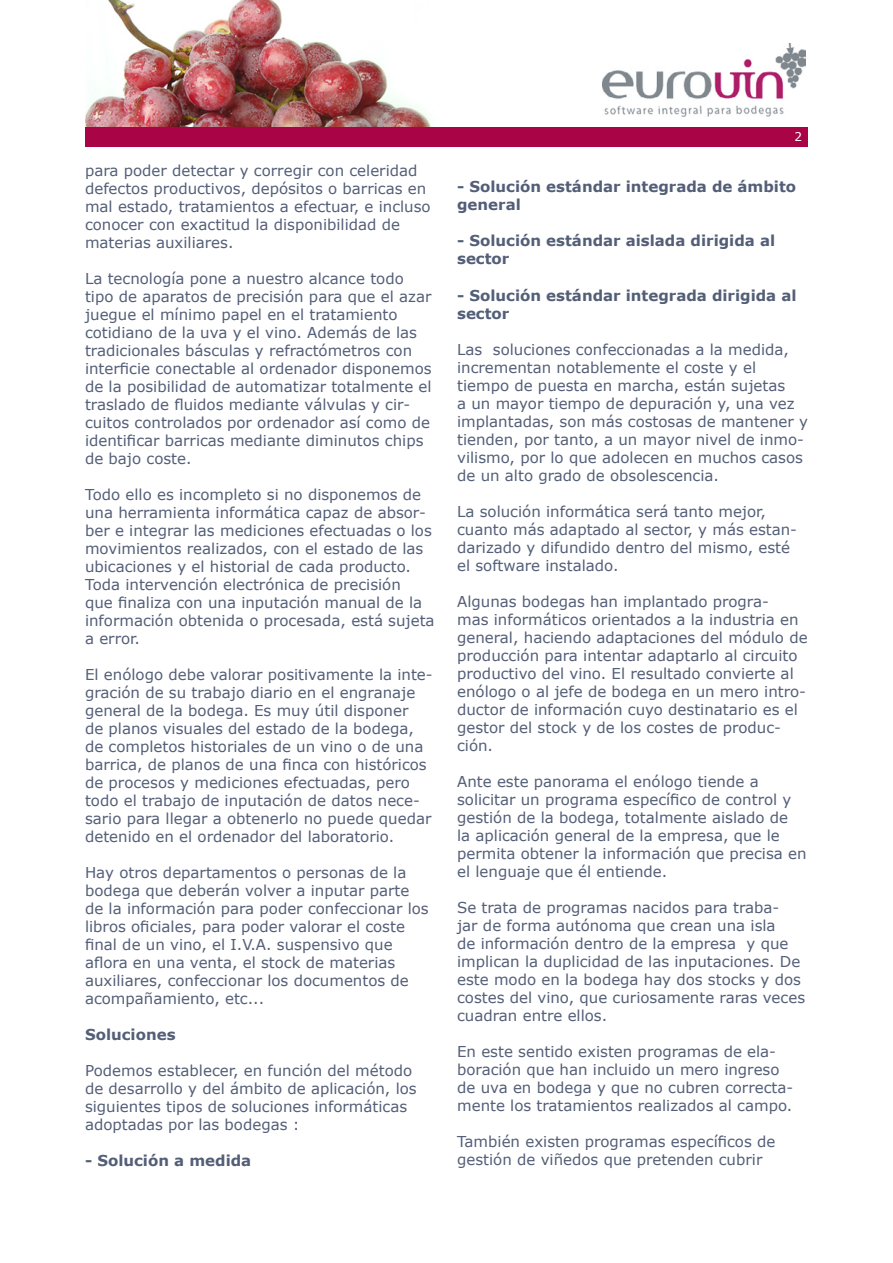
<style>
.page{position:relative;width:893px;height:1263px;background:#fff}
.page>*{position:absolute;margin:0;border:0;box-sizing:border-box;transform-origin:0 0}
.t1{font:15px/18px "Verdana";color:#535e77}
.t2{font:700 15px/18px "Verdana";color:#535e77}
.t3{font:12px "Verdana";color:#fff}
</style>
<div class="page">
<img style="left:85px;top:0;width:395px;height:128px">
<img style="left:602px;top:44px;width:203px;height:72px">
<div style="left:85px;top:128px;width:723px;height:19px;background:#a90445"></div>
<p class="t1" style="left:85px;top:161px;width:347px">para poder detectar y corregir con celeridad defectos productivos, depósitos o barricas en mal estado, tratamientos a efectuar, e incluso conocer con exactitud la disponibilidad de materias auxiliares.</p>
<p class="t1" style="left:85px;top:269px;width:348px">La tecnología pone a nuestro alcance todo tipo de aparatos de precisión para que el azar juegue el mínimo papel en el tratamiento cotidiano de la uva y el vino. Además de las tradicionales básculas y refractómetros con interficie conectable al ordenador disponemos de la posibilidad de automatizar totalmente el traslado de fluidos mediante válvulas y cir&shy;cuitos controlados por ordenador así como de identificar barricas mediante diminutos chips de bajo coste.</p>
<p class="t1" style="left:85px;top:485px;width:351px">Todo ello es incompleto si no disponemos de una herramienta informática capaz de absor&shy;ber e integrar las mediciones efectuadas o los movimientos realizados, con el estado de las ubicaciones y el historial de cada producto.<br>Toda intervención electrónica de precisión<br>que finaliza con una inputación manual de la información obtenida o procesada, está sujeta a error.</p>
<p class="t1" style="left:85px;top:665px;width:349px">El enólogo debe valorar positivamente la inte&shy;gración de su trabajo diario en el engranaje general de la bodega. Es muy útil disponer<br>de planos visuales del estado de la bodega, de completos historiales de un vino o de una barrica, de planos de una finca con históricos de procesos y mediciones efectuadas, pero todo el trabajo de inputación de datos nece&shy;sario para llegar a obtenerlo no puede quedar detenido en el ordenador del laboratorio.</p>
<p class="t1" style="left:85px;top:863px;width:345px">Hay otros departamentos o personas de la bodega que deberán volver a inputar parte de la información para poder confeccionar los libros oficiales, para poder valorar el coste final de un vino, el I.V.A. suspensivo que aflora en una venta, el stock de materias auxiliares, confeccionar los documentos de acompañamiento, etc...</p>
<p class="t2" style="left:85px;top:1025px;width:92px">Soluciones</p>
<p class="t1" style="left:85px;top:1061px;width:333px">Podemos establecer, en función del método de desarrollo y del ámbito de aplicación, los siguientes tipos de soluciones informáticas adoptadas por las bodegas :</p>
<p class="t2" style="left:85px;top:1151px;width:168px">- Solución a medida</p>
<p class="t3" style="left:795px;top:129px;width:9px">2</p>
<p class="t2" style="left:457px;top:178px;width:341px">- Solución estándar integrada de ámbito general</p>
<p class="t2" style="left:457px;top:232px;width:320px">- Solución estándar aislada dirigida al sector</p>
<p class="t2" style="left:457px;top:286px;width:341px">- Solución estándar integrada dirigida al sector</p>
<p class="t1" style="left:457px;top:340px;width:352px">Las soluciones confeccionadas a la medida, incrementan notablemente el coste y el tiempo de puesta en marcha, están sujetas<br>a un mayor tiempo de depuración y, una vez implantadas, son más costosas de mantener y tienden, por tanto, a un mayor nivel de inmo&shy;vilismo, por lo que adolecen en muchos casos de un alto grado de obsolescencia.</p>
<p class="t1" style="left:457px;top:502px;width:341px">La solución informática será tanto mejor, cuanto más adaptado al sector, y más estan&shy;darizado y difundido dentro del mismo, esté el software instalado.</p>
<p class="t1" style="left:457px;top:592px;width:352px">Algunas bodegas han implantado progra-<br>mas informáticos orientados a la industria en general, haciendo adaptaciones del módulo de producción para intentar adaptarlo al circuito productivo del vino. El resultado convierte al enólogo o al jefe de bodega en un mero intro&shy;ductor de información cuyo destinatario es el gestor del stock y de los costes de produc&shy;ción.</p>
<p class="t1" style="left:457px;top:772px;width:351px">Ante este panorama el enólogo tiende a solicitar un programa específico de control y gestión de la bodega, totalmente aislado de<br>la aplicación general de la empresa, que le permita obtener la información que precisa en el lenguaje que él entiende.</p>
<p class="t1" style="left:457px;top:898px;width:350px">Se trata de programas nacidos para traba-<br>jar de forma autónoma que crean una isla<br>de información dentro de la empresa y que implican la duplicidad de las inputaciones. De este modo en la bodega hay dos stocks y dos costes del vino, que curiosamente raras veces cuadran entre ellos.</p>
<p class="t1" style="left:457px;top:1042px;width:337px">En este sentido existen programas de ela&shy;boración que han incluido un mero ingreso de uva en bodega y que no cubren correcta&shy;mente los tratamientos realizados al campo.</p>
<p class="t1" style="left:457px;top:1132px;width:320px">También existen programas específicos de gestión de viñedos que pretenden cubrir</p>
</div>
